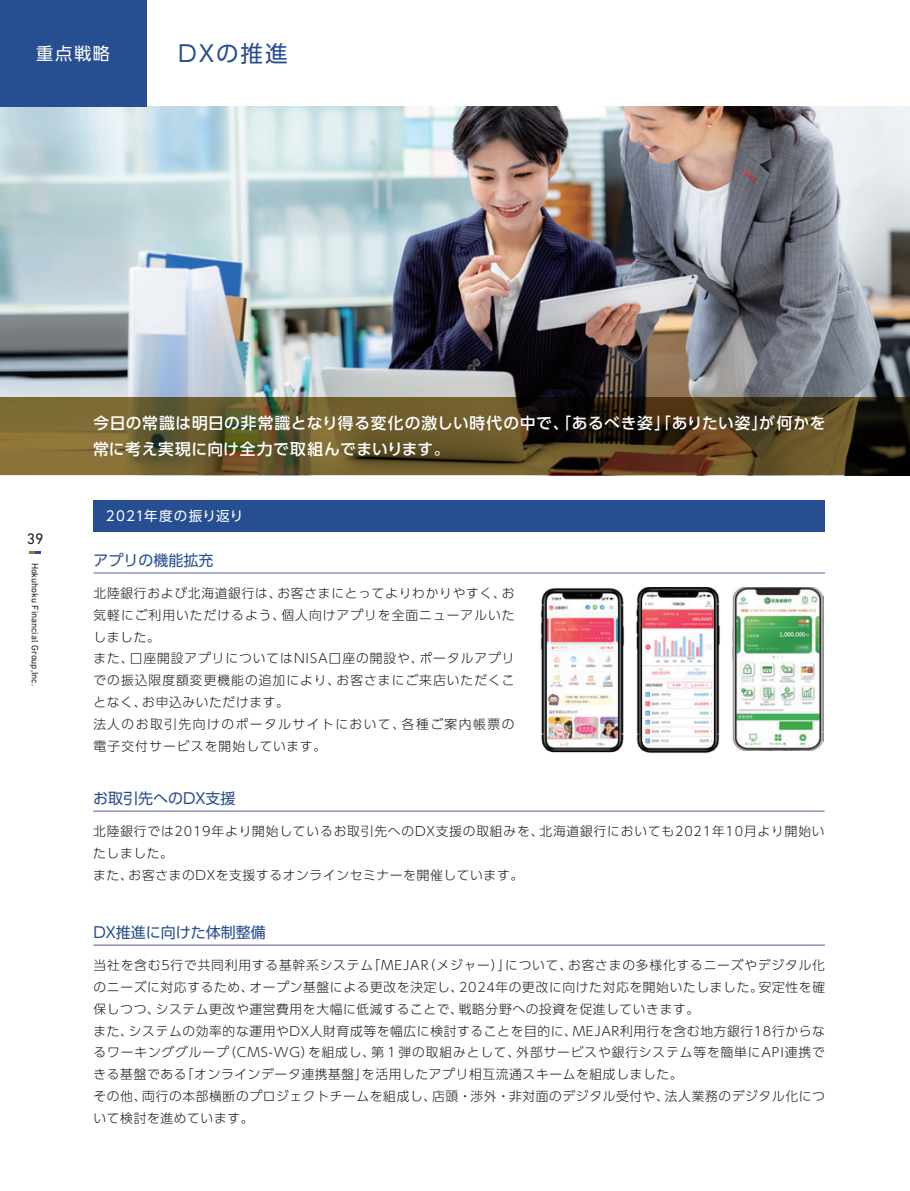
<style>
.page{position:relative;width:910px;height:1191px;background:#fff}
.page>*{position:absolute;margin:0;border:0;box-sizing:border-box;transform-origin:0 0}
.t1{font:22.5px "UD Shin Go Pro";letter-spacing:.095em;color:#274e91}
.t2{font:17.25px "UD Shin Go Pro";color:#fff}
.t3{font:500 15.75px/26.2px "UD Shin Go Pro";letter-spacing:.04em;color:#fff}
.t4{font:15.45px "DIN Next LT Pro";color:#231f20}
.t5{font:15px "UD Shin Go Pro";color:#274e91}
.t6{font:13.5px "UD Shin Go Pro";letter-spacing:.06em;color:#fff}
.t7{font:300 12.75px/21.8px "UD Shin Go Pro";letter-spacing:.055em;color:#231f20}
.t8{font:300 12.75px/21.8px "UD Shin Go Pro";letter-spacing:.08em;color:#231f20}
.t9{font:9.45px "DIN Next LT Pro";letter-spacing:-.01em;color:#231f20}
</style>
<div class="page">
<img style="left:0;top:106px;width:910px;height:291px">
<div style="left:0;top:0;width:146px;height:106px;background:#274e91"></div>
<svg style="left:0;top:397px;width:910px;height:78px;background:#5a4a24"></svg>
<div style="left:94px;top:499px;width:731px;height:32px;background:#274e91"></div>
<img style="left:733px;top:587px;width:91px;height:163px">
<hr style="left:94px;top:572px;width:731px;height:1px;background:#8c91bc">
<hr style="left:93px;top:810px;width:732px;height:2px;background:#8c91bc">
<hr style="left:94px;top:944px;width:731px;height:2px;background:#8c91bc">
<img style="left:636px;top:587px;width:84px;height:166px">
<img style="left:540px;top:588px;width:85px;height:165px">
<svg style="left:30px;top:551px;width:10px;height:2px"></svg>
<h2 class="t2" style="left:36px;top:40px;width:75px">重点戦略</h2>
<h1 class="t1" style="left:178px;top:35px;width:111px">DXの推進</h1>
<p class="t3" style="left:93px;top:409px;width:734px">今日の常識は明日の非常識となり得る変化の激しい時代の中で、「あるべき姿」「ありたい姿」が何かを常に考え実現に向け全力で取組んでまいります。</p>
<p class="t4" style="left:27px;top:529px;width:18px">39</p>
<p class="t9" style="left:41px;top:562px;width:125px;rotate:90deg">Hokuhoku Financial Group,Inc.</p>
<p class="t6" style="left:106px;top:504px;width:139px">2021年度の振り返り</p>
<p class="t5" style="left:94px;top:548px;width:121px">アプリの機能拡充</p>
<p class="t8" style="left:94px;top:582px;width:423px">北陸銀行および北海道銀行は、お客さまにとってよりわかりやすく、お気軽にご利用いただけるよう、個人向けアプリを全面ニューアルいたしました。<br>また、口座開設アプリについてはNISA口座の開設や、ポータルアプリでの振込限度額変更機能の追加により、お客さまにご来店いただくことなく、お申込みいただけます。<br>法人のお取引先向けのポータルサイトにおいて、各種ご案内帳票の電子交付サービスを開始しています。</p>
<p class="t5" style="left:93px;top:786px;width:144px">お取引先へのDX支援</p>
<p class="t7" style="left:93px;top:820px;width:733px">北陸銀行では2019年より開始しているお取引先へのDX支援の取組みを、北海道銀行においても2021年10月より開始いたしました。<br>また、お客さまのDXを支援するオンラインセミナーを開催しています。</p>
<p class="t5" style="left:94px;top:920px;width:174px">DX推進に向けた体制整備</p>
<p class="t7" style="left:94px;top:954px;width:733px">当社を含む5行で共同利用する基幹系システム「MEJAR（メジャー）」について、お客さまの多様化するニーズやデジタル化のニーズに対応するため、オープン基盤による更改を決定し、2024年の更改に向けた対応を開始いたしました。安定性を確保しつつ、システム更改や運営費用を大幅に低減することで、戦略分野への投資を促進していきます。<br>また、システムの効率的な運用やDX人財育成等を幅広に検討することを目的に、MEJAR利用行を含む地方銀行18行からなるワーキンググループ（CMS-WG）を組成し、第１弾の取組みとして、外部サービスや銀行システム等を簡単にAPI連携できる基盤である「オンラインデータ連携基盤」を活用したアプリ相互流通スキームを組成しました。<br>その他、両行の本部横断のプロジェクトチームを組成し、店頭・渉外・非対面のデジタル受付や、法人業務のデジタル化について検討を進めています。</p>
</div>
